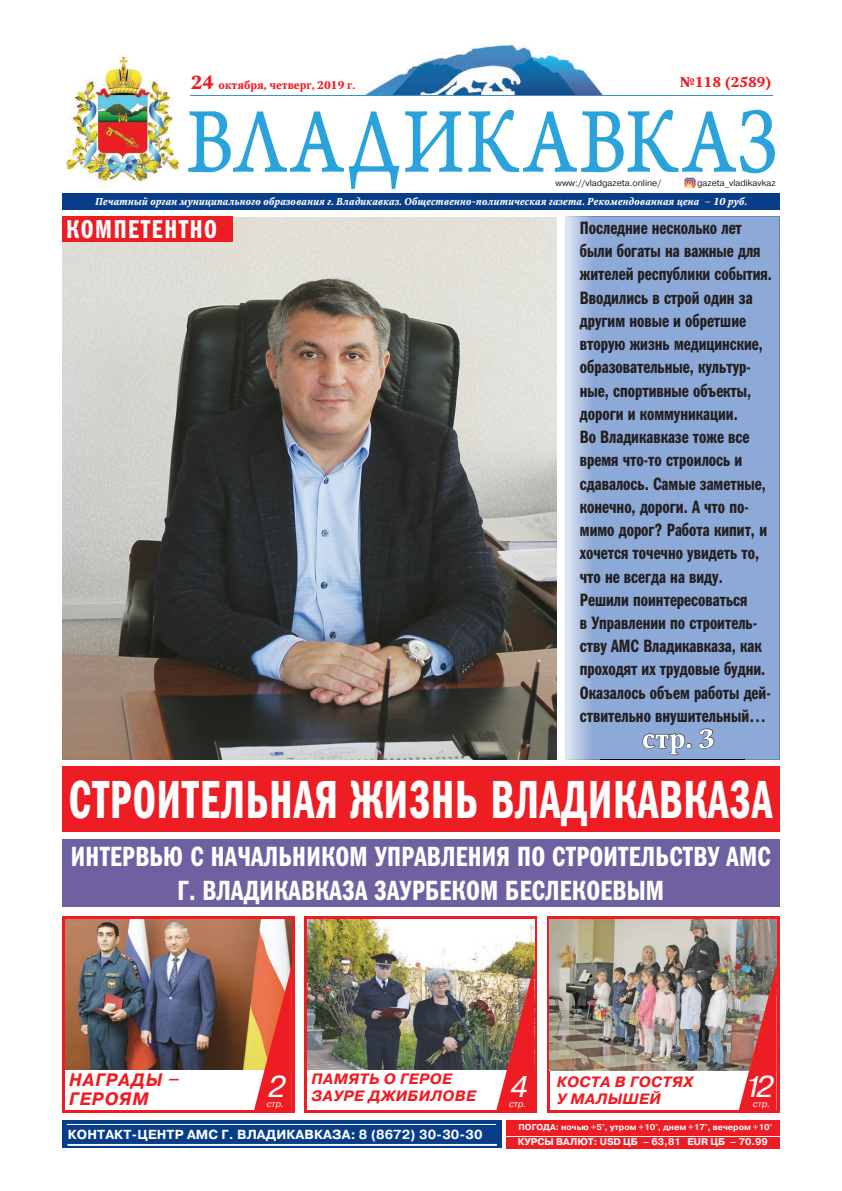
<style>
.page{position:relative;width:842px;height:1191px;background:#fff}
.page>*{position:absolute;margin:0;border:0;box-sizing:border-box;transform-origin:0 0}
.t1{font:54px "Franklin Gothic Demi Cmp ITC";letter-spacing:.02em;color:#fff;scale:.87 1}
.t2{font:italic 30px "Pragmatica";color:#fff}
.t3{font:28px/33.6px "Franklin Gothic Demi Cmp ITC";letter-spacing:.01em;color:#fff;text-align:center}
.t4{font:700 26.4px "Octava";color:#fff}
.t5{font:26px "Franklin Gothic Demi Cmp ITC";letter-spacing:.06em;color:#fff}
.t6{font:18px/23.2px "Franklin Gothic Demi Cmp ITC";color:#231f20}
.t7{font:italic 700 18px/19px "Pragmatica";letter-spacing:.06em;color:#ee1d23;scale:.95 1}
.t8{font:italic 700 15px/17px "Pragmatica";letter-spacing:.03em;color:#ee1d23}
.t9{font:700 14px "Octava";color:#ee1d23}
.t10{font:700 13.1px "Pragmatica";letter-spacing:.01em;color:#fff}
.t11{font:700 11px "Octava";color:#ee1d23}
.t12{font:italic 700 10px "Octava";color:#fff}
.t13{font:700 9.7px "Pragmatica";color:#fff}
.t14{font:9px "Pragmatica";color:#231f20}
.t15{font:italic 9px "Pragmatica";color:#fff}
.t16{font:700 8.5px "Pragmatica";color:#fff}
.s1{font-size:18.9px}
</style>
<div class="page">
<div style="left:62px;top:916px;width:233px;height:197px;background:#ee1d23"></div>
<div style="left:547px;top:916px;width:233px;height:197px;background:#ee1d23"></div>
<div style="left:304px;top:916px;width:233px;height:197px;background:#ee1d23"></div>
<div style="left:65px;top:919px;width:227px;height:191px;background:#fff"></div>
<div style="left:550px;top:919px;width:227px;height:191px;background:#fff"></div>
<div style="left:307px;top:919px;width:227px;height:191px;background:#fff"></div>
<div style="left:63px;top:1120px;width:439px;height:28px;background:#083e89"></div>
<div style="left:506px;top:1120px;width:273px;height:15px;background:#ee1d23"></div>
<div style="left:506px;top:1137px;width:274px;height:11px;background:#ee1d23"></div>
<hr style="left:67px;top:1124px;width:429px;height:1px;background:#fff">
<hr style="left:68px;top:1144px;width:429px;height:2px;background:#fff">
<img style="left:66px;top:55px;width:114px;height:127px">
<div style="left:62px;top:194px;width:718px;height:16px;background:#083e89"></div>
<hr style="left:190px;top:95px;width:583px;height:1px;background:#3a90c9">
<svg style="left:188px;top:110px;width:587px;height:79px"></svg>
<img style="left:364px;top:44px;width:239px;height:51px">
<svg style="left:685px;top:178px;width:10px;height:10px"></svg>
<svg style="left:555px;top:1070px;width:144px;height:1px"></svg>
<svg style="left:309px;top:1069px;width:171px;height:1px"></svg>
<div style="left:566px;top:216px;width:213px;height:544px;background:#8da9d7"></div>
<img style="left:565px;top:251px;width:36px;height:509px">
<img style="left:779px;top:250px;width:1px;height:510px">
<img style="left:565px;top:216px;width:214px;height:35px">
<svg style="left:642px;top:733px;width:50px;height:22px"></svg>
<svg style="left:699px;top:728px;width:16px;height:21px"></svg>
<div style="left:62px;top:839px;width:718px;height:68px;background:#6f61a1"></div>
<div style="left:62px;top:766px;width:718px;height:66px;background:#ee1d23"></div>
<img style="left:550px;top:919px;width:227px;height:151px">
<img style="left:739px;top:965px;width:38px;height:145px">
<img style="left:62px;top:217px;width:495px;height:542px">
<div style="left:62px;top:216px;width:171px;height:26px;background:#ee1d23"></div>
<img style="left:65px;top:919px;width:227px;height:151px">
<svg style="left:254px;top:965px;width:38px;height:145px;background:#ec5b46"></svg>
<img style="left:308px;top:919px;width:226px;height:150px">
<img style="left:496px;top:965px;width:38px;height:145px">
<p class="t11" style="left:191px;top:78px;width:166px"><span class="s1">24</span> октября, четверг, 2019 г.</p>
<p class="t9" style="left:680px;top:73px;width:94px">№118 (2589)</p>
<p class="t14" style="left:556px;top:177px;width:107px">www://vladgazeta.online/</p>
<p class="t14" style="left:697px;top:177px;width:80px">gazeta_vladikavkaz</p>
<p class="t12" style="left:95px;top:195px;width:653px">Печатный орган муниципального образования г. Владикавказ. Общественно-политическая газета. Рекомендованная цена – 10 руб.</p>
<h3 class="t5" style="left:66px;top:214px;width:153px">КОМПЕТЕНТНО</h3>
<p class="t6" style="left:580px;top:216px;width:194px">Последние несколько лет были богаты на важные для жителей республики события.<br>Вводились в строй один за другим новые и обретшие вторую жизнь медицинские, образовательные, культур&shy;ные, спортивные объекты, дороги и коммуникации.<br>Во Владикавказе тоже все время что-то строилось и сдавалось. Самые заметные, конечно, дороги. А что по&shy;мимо дорог? Работа кипит, и хочется точечно увидеть то, что не всегда на виду.<br>Решили поинтересоваться<br>в Управлении по строитель&shy;ству АМС Владикавказа, как проходят их трудовые будни.<br>Оказалось объем работы дей&shy;ствительно внушительный…</p>
<h3 class="t4" style="left:642px;top:723px;width:74px">стр. 3</h3>
<h1 class="t1" style="left:69px;top:768px;width:810px">СТРОИТЕЛЬНАЯ ЖИЗНЬ ВЛАДИКАВКАЗА</h1>
<h3 class="t3" style="left:71px;top:840px;width:701px">ИНТЕРВЬЮ С НАЧАЛЬНИКОМ УПРАВЛЕНИЯ ПО СТРОИТЕЛЬСТВУ АМС<br>Г. ВЛАДИКАВКАЗА ЗАУРБЕКОМ БЕСЛЕКОЕВЫМ</h3>
<p class="t8" style="left:312px;top:1071px;width:166px">ПАМЯТЬ О ГЕРОЕ<br>ЗАУРЕ ДЖИБИЛОВЕ</p>
<p class="t7" style="left:69px;top:1071px;width:118px">НАГРАДЫ ‒<br>ГЕРОЯМ</p>
<p class="t8" style="left:557px;top:1074px;width:138px">КОСТА В ГОСТЯХ<br>У МАЛЫШЕЙ</p>
<h2 class="t2" style="left:268px;top:1068px;width:19px">2</h2>
<h2 class="t2" style="left:511px;top:1068px;width:19px">4</h2>
<p class="t15" style="left:267px;top:1098px;width:19px">стр.</p>
<p class="t15" style="left:509px;top:1098px;width:19px">стр.</p>
<h2 class="t2" style="left:744px;top:1068px;width:31px">12</h2>
<p class="t15" style="left:751px;top:1098px;width:19px">стр.</p>
<p class="t15" style="left:753px;top:1098px;width:19px">стр.</p>
<p class="t10" style="left:68px;top:1126px;width:416px">КОНТАКТ-ЦЕНТР АМС Г. ВЛАДИКАВКАЗА: 8 (8672) 30-30-30</p>
<p class="t16" style="left:518px;top:1122px;width:255px">ПОГОДА: ночью +5°, утром +10°, днем +17°, вечером +10°</p>
<p class="t13" style="left:518px;top:1136px;width:251px">КУРСЫ ВАЛЮТ: USD ЦБ – 63,81 EUR ЦБ – 70.99</p>
</div>
